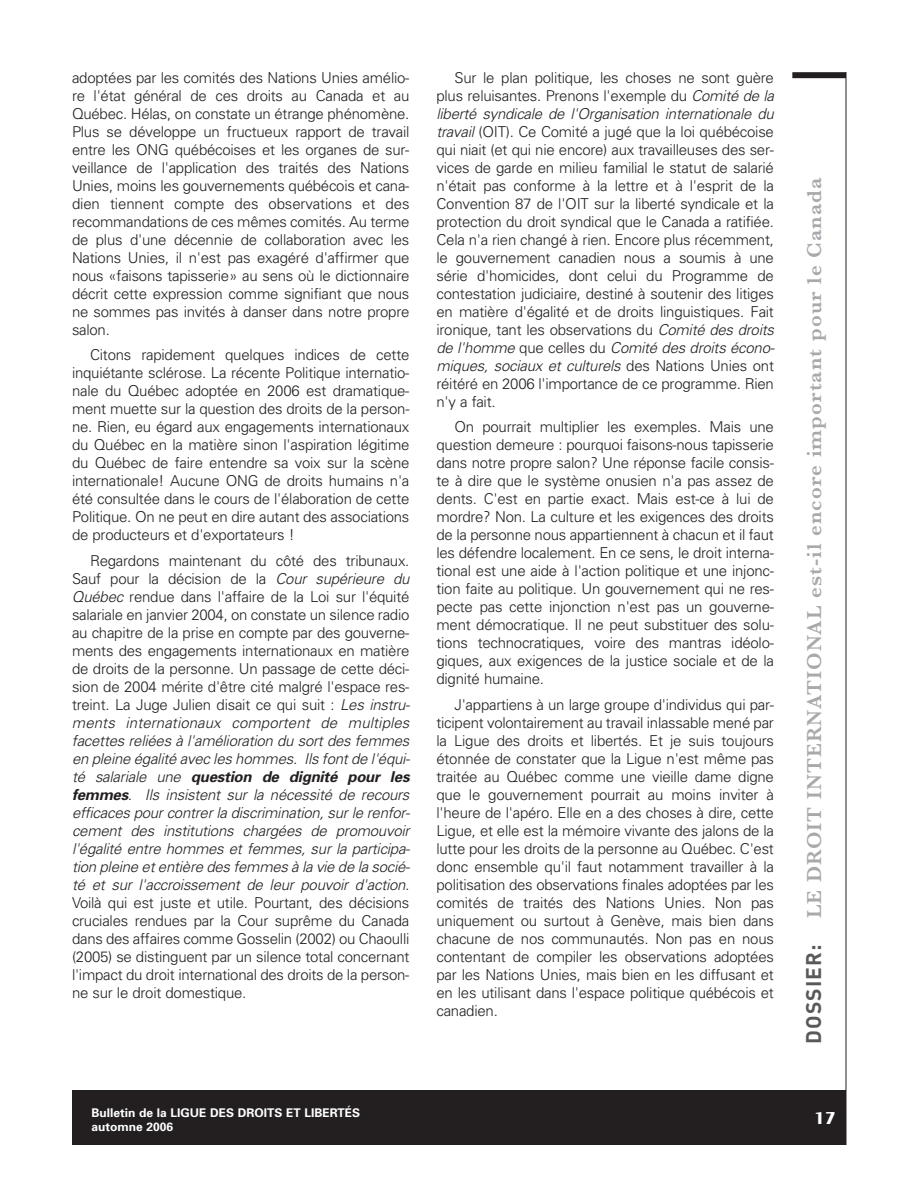
<style>
.page{position:relative;width:918px;height:1188px;background:#fff}
.page>*{position:absolute;margin:0;border:0;box-sizing:border-box;transform-origin:0 0}
.t1{font:600 21px "Baskerville";letter-spacing:.05em;color:#a7a9ac}
.t2{font:700 18px "Peignot";color:#fff}
.t3{font:300 15px/18px "Univers";letter-spacing:-.015em;color:#231f20;text-align:justify}
.t4{font:italic 300 15px/18px "Univers";color:#231f20}
.t5{font:700 12px/14.4px "Univers";color:#fff}
.s1{font-style:normal}
.s2{font-weight:700}
.s3{font-style:italic}
.s4{font-family:"DIN";font-weight:700;color:#58595b}
</style>
<div class="page">
<hr style="left:846px;top:72px;width:1px;height:1073px;background:#231f20">
<div style="left:792px;top:72px;width:54px;height:6px;background:#231f20"></div>
<div style="left:72px;top:1090px;width:774px;height:54px;background:#231f20"></div>
<p class="t3" style="left:72px;top:70px;width:339px">adoptées par les comités des Nations Unies amélio&shy;re l'état général de ces droits au Canada et au Québec. Hélas, on constate un étrange phénomène.<br>Plus se développe un fructueux rapport de travail entre les ONG québécoises et les organes de sur&shy;veillance de l'application des traités des Nations Unies, moins les gouvernements québécois et cana&shy;dien tiennent compte des observations et des recommandations de ces mêmes comités. Au terme de plus d'une décennie de collaboration avec les Nations Unies, il n'est pas exagéré d'affirmer que nous «faisons tapisserie» au sens où le dictionnaire décrit cette expression comme signifiant que nous ne sommes pas invités à danser dans notre propre salon.</p>
<p class="t3" style="left:72px;top:347px;width:339px;text-indent:18px">Citons rapidement quelques indices de cette inquiétante sclérose. La récente Politique internatio&shy;nale du Québec adoptée en 2006 est dramatique&shy;ment muette sur la question des droits de la person&shy;ne. Rien, eu égard aux engagements internationaux du Québec en la matière sinon l'aspiration légitime du Québec de faire entendre sa voix sur la scène internationale! Aucune ONG de droits humains n'a été consultée dans le cours de l'élaboration de cette Politique. On ne peut en dire autant des associations de producteurs et d'exportateurs !</p>
<p class="t4" style="left:72px;top:553px;width:342px;text-indent:18px"><span class="s1">Regardons maintenant du côté des tribunaux.<br>Sauf pour la décision de la</span> Cour supérieure du Québec <span class="s1">rendue dans l'affaire de la Loi sur l'équité salariale en janvier 2004, on constate un silence radio au chapitre de la prise en compte par des gouverne&shy;ments des engagements internationaux en matière de droits de la personne. Un passage de cette déci&shy;sion de 2004 mérite d'être cité malgré l'espace res&shy;treint. La Juge Julien disait ce qui suit :</span> Les instru&shy;ments internationaux comportent de multiples facettes reliées à l'amélioration du sort des femmes en pleine égalité avec les hommes. Ils fontde l'équi&shy;té salariale une <span class="s2">question de dignité pour les femmes</span>. Ils insistent sur la nécessité de recours efficaces pourcontrerla discrimination,surle renfor&shy;cement des institutions chargées de promouvoir l'égalité entre hommes et femmes, sur la participa&shy;tion pleine etentière des femmes à la vie de la socié&shy;té et sur l'accroissement de leur pouvoir d'action.</p>
<p class="t3" style="left:72px;top:895px;width:339px">Voilà qui est juste et utile. Pourtant, des décisions cruciales rendues par la Cour suprême du Canada dans des affaires comme Gosselin (2002) ou Chaoulli (2005) se distinguent par un silence total concernant l'impact du droit international des droits de la person&shy;ne sur le droit domestique.</p>
<p class="t3" style="left:436px;top:70px;width:342px;text-align:left;text-indent:18px">Sur le plan politique, les choses ne sont guère plus reluisantes. Prenons l'exemple du <span class="s3">Comité de la liberté syndicale de l'Organisation internationale du travail</span> (OIT). Ce Comité a jugé que la loi québécoise qui niait (et qui nie encore) aux travailleuses des ser&shy;vices de garde en milieu familial le statut de salarié n'était pas conforme à la lettre et à l'esprit de la Convention 87 de l'OIT sur la liberté syndicale et la protection du droit syndical que le Canada a ratifiée.<br>Cela n'a rien changé à rien. Encore plus récemment, le gouvernement canadien nous a soumis à une série d'homicides, dont celui du Programme de contestation judiciaire, destiné à soutenir des litiges en matière d'égalité et de droits linguistiques. Fait ironique, tant les observations du <span class="s3">Comité des droits de l'homme</span> q u e c e l l e s d u <span class="s3">Comité des droits écono&shy;miques, sociaux et culturels</span> d e s N a t i o n s U n i e s o n t réitéré en 2006 l'importance de ce programme. Rien n'y a fait.</p>
<p class="t3" style="left:436px;top:419px;width:339px;text-indent:18px">On pourrait multiplier les exemples. Mais une question demeure : pourquoi faisons-nous tapisserie dans notre propre salon? Une réponse facile consis&shy;te à dire que le système onusien n'a pas assez de dents. C'est en partie exact. Mais est-ce à lui de mordre? Non. La culture et les exigences des droits de la personne nous appartiennent à chacun et il faut les défendre localement. En ce sens, le droit interna&shy;tional est une aide à l'action politique et une injonc&shy;tion faite au politique. Un gouvernement qui ne res&shy;pecte pas cette injonction n'est pas un gouverne&shy;ment démocratique. Il ne peut substituer des solu&shy;tions technocratiques, voire des mantras idéolo&shy;giques, aux exigences de la justice sociale et de la dignité humaine.</p>
<p class="t3" style="left:436px;top:697px;width:339px;text-indent:18px">J'appartiens à un large groupe d'individus qui par&shy;ticipent volontairement au travail inlassable mené par la Ligue des droits et libertés. Et je suis toujours étonnée de constater que la Ligue n'est même pas traitée au Québec comme une vieille dame digne que le gouvernement pourrait au moins inviter à l'heure de l'apéro. Elle en a des choses à dire, cette Ligue, et elle est la mémoire vivante des jalons de la lutte pour les droits de la personne au Québec. C'est donc ensemble qu'il faut notamment travailler à la politisation des observations finales adoptées par les comités de traités des Nations Unies. Non pas uniquement ou surtout à Genève, mais bien dans chacune de nos communautés. Non pas en nous contentant de compiler les observations adoptées par les Nations Unies, mais bien en les diffusant et en les utilisant dans l'espace politique québécois et canadien.</p>
<h1 class="t1" style="left:807px;top:1044px;width:868px;rotate:-90deg"><span class="s4">DOSSIER:</span> LE DROIT INTERNATIONAL est-il encore important pour le Canada</h1>
<p class="t5" style="left:92px;top:1107px;width:270px">Bulletin de la LIGUE DES DROITS ET LIBERTÉS automne 2006</p>
<p class="t2" style="left:814px;top:1111px;width:23px">17</p>
</div>
